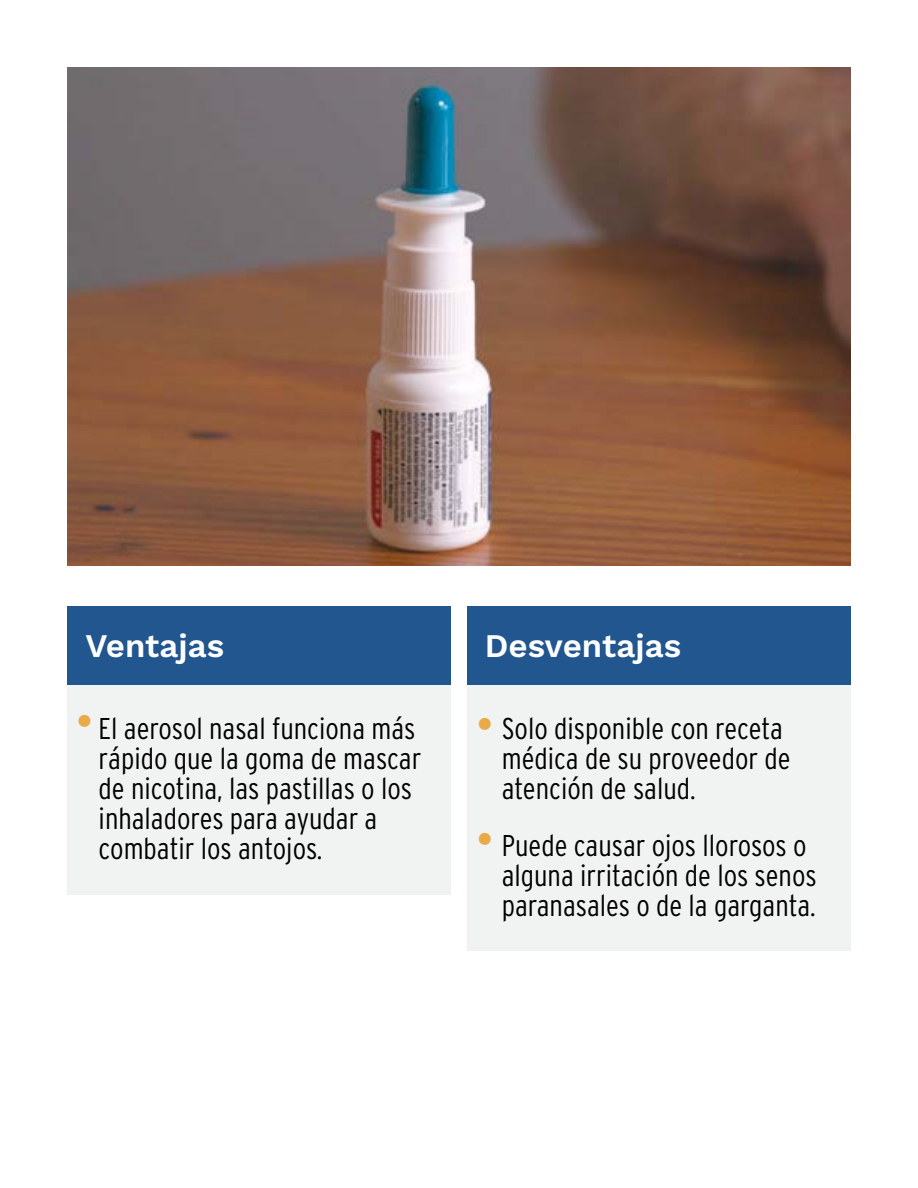
<style>
.page{position:relative;width:918px;height:1188px;background:#fff}
.page>*{position:absolute;margin:0;border:0;box-sizing:border-box;transform-origin:0 0}
.t1{font:600 33px "Work Sans";color:#fff}
.t2{font:700 33px "Interstate";color:#eaaa48}
.t3{font:300 condensed 30px/30px "Interstate";color:#000}
.s1{font-weight:700;font-stretch:normal;font-size:33px;color:#eaaa48}
</style>
<div class="page">
<div style="left:68px;top:682px;width:383px;height:212px;background:#f1f3f3"></div>
<div style="left:467px;top:682px;width:383px;height:268px;background:#f1f3f3"></div>
<div style="left:68px;top:606px;width:383px;height:79px;background:#21568f"></div>
<div style="left:467px;top:606px;width:383px;height:79px;background:#21568f"></div>
<img style="left:68px;top:68px;width:782px;height:498px">
<p class="t1" style="left:85px;top:627px;width:140px">Ventajas</p>
<p class="t1" style="left:485px;top:627px;width:198px">Desventajas</p>
<p class="t2" style="left:76px;top:703px;width:18px">•</p>
<p class="t3" style="left:477px;top:713px;width:307px"><span class="s1">•</span> Solo disponible con receta</p>
<p class="t3" style="left:99px;top:713px;width:324px">El aerosol nasal funciona más rápido que la goma de mascar de nicotina, las pastillas o los inhaladores para ayudar a combatir los antojos.</p>
<p class="t3" style="left:502px;top:743px;width:290px">médica de su proveedor de atención de salud.</p>
<p class="t3" style="left:502px;top:830px;width:316px">Puede causar ojos llorosos o alguna irritación de los senos paranasales o de la garganta.</p>
<p class="t2" style="left:477px;top:821px;width:18px">•</p>
</div>
